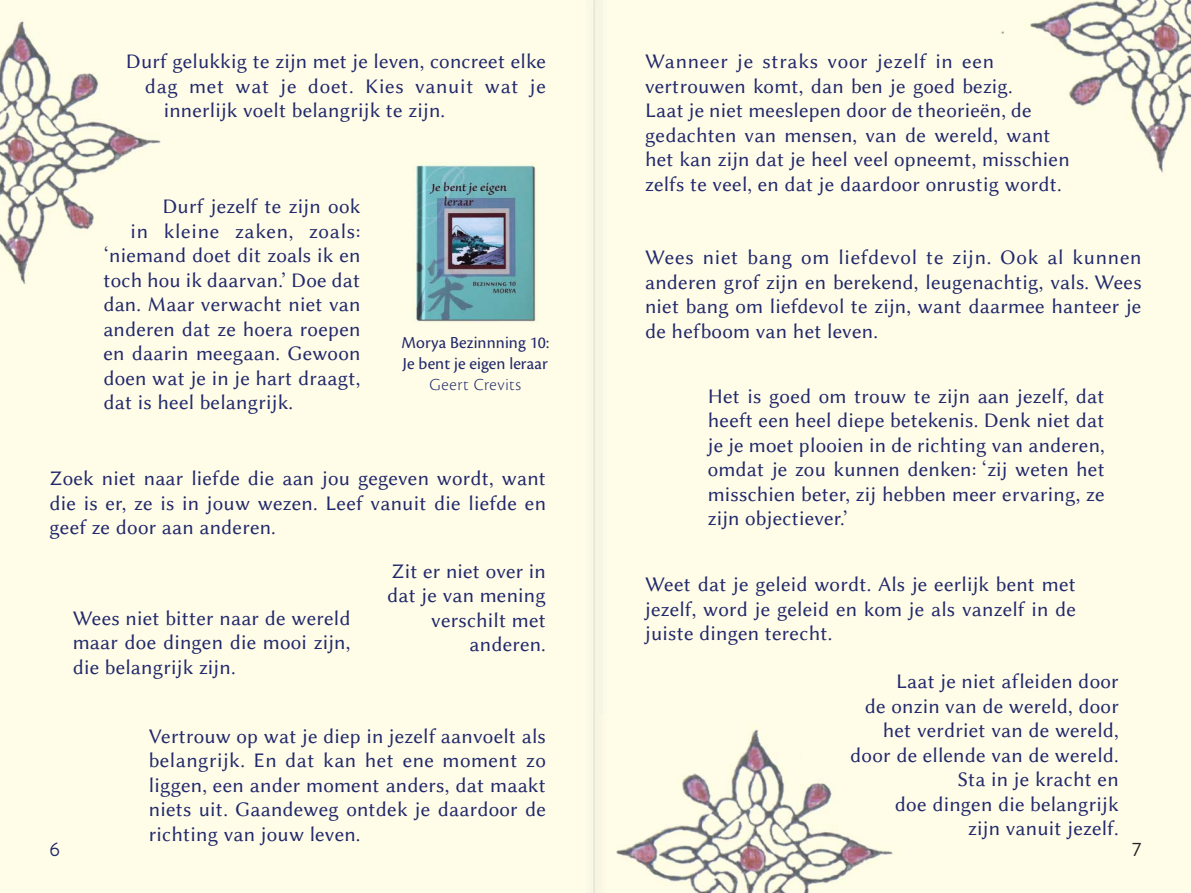
<style>
.page{position:relative;width:1191px;height:893px;background:#fffde7}
.page>*{position:absolute;margin:0;border:0;box-sizing:border-box;transform-origin:0 0}
.t1{font:21px/24.5px "Linux Biolinum G";letter-spacing:.01em;color:#22296c;text-align:justify}
.t2{font:21px "Linux Biolinum G";letter-spacing:.035em;color:#22296c}
.t3{font:19.25px "Brandon Grotesque";color:#22296c}
.t4{font:19.25px "Brandon Grotesque";color:#272526}
.t5{font:17.5px/21px "Cronos Pro";letter-spacing:.005em;color:#22296c}
.t6{font:17.5px "Cronos Pro Lt Subh";letter-spacing:.04em;color:#22296c}
</style>
<div class="page">
<img style="left:414px;top:162px;width:124px;height:160px">
<img style="left:0;top:21px;width:161px;height:263px">
<img style="left:1001px;top:0;width:190px;height:173px">
<img style="left:616px;top:730px;width:277px;height:163px">
<p class="t1" style="left:126px;top:49px;width:421px">Durf gelukkig te zijn met je leven, concreet elke</p>
<p class="t2" style="left:145px;top:74px;width:402px">dag met wat je doet. Kies vanuit wat je</p>
<p class="t1" style="left:164px;top:98px;width:283px">innerlijk voelt belangrijk te zijn.</p>
<p class="t1" style="left:162px;top:194px;width:199px">Durf jezelf te zijn ook</p>
<p class="t2" style="left:131px;top:219px;width:231px">in kleine zaken, zoals:</p>
<p class="t1" style="left:103px;top:243px;width:259px">‘niemand doet dit zoals ik en</p>
<p class="t1" style="left:103px;top:268px;width:258px">toch hou ik daarvan.’ Doe dat</p>
<p class="t1" style="left:103px;top:292px;width:259px">dan. Maar verwacht niet van</p>
<p class="t1" style="left:103px;top:317px;width:259px">anderen dat ze hoera roepen</p>
<p class="t1" style="left:103px;top:341px;width:259px">en daarin meegaan. Gewoon</p>
<p class="t1" style="left:103px;top:366px;width:259px">doen wat je in je hart draagt,</p>
<p class="t1" style="left:103px;top:390px;width:191px">dat is heel belangrijk.</p>
<p class="t5" style="left:401px;top:333px;width:149px">Morya Bezinnning 10:<br>Je bent je eigen leraar</p>
<p class="t6" style="left:429px;top:373px;width:93px">Geert Crevits</p>
<p class="t1" style="left:49px;top:466px;width:498px">Zoek niet naar liefde die aan jou gegeven wordt, want die is er, ze is in jouw wezen. Leef vanuit die liefde en geef ze door aan anderen.</p>
<p class="t1" style="left:645px;top:49px;width:426px;text-align:left">Wanneer je straks voor jezelf in een vertrouwen komt, dan ben je goed bezig.<br>Laat je niet meeslepen door de theorieën, de gedachten van mensen, van de wereld, want het kan zijn dat je heel veel opneemt, misschien zelfs te veel, en dat je daardoor onrustig wordt.</p>
<p class="t1" style="left:645px;top:245px;width:498px">Wees niet bang om liefdevol te zijn. Ook al kunnen anderen grof zijn en berekend, leugenachtig, vals. Wees niet bang om liefdevol te zijn, want daarmee hanteer je de hefboom van het leven.</p>
<p class="t1" style="left:707px;top:384px;width:398px">Het is goed om trouw te zijn aan jezelf, dat heeft een heel diepe betekenis. Denk niet dat je je moet plooien in de richting van anderen, omdat je zou kunnen denken: ‘zij weten het misschien beter, zij hebben meer ervaring, ze zijn objectiever.’</p>
<p class="t1" style="left:387px;top:559px;width:160px;text-align:right">Zit er niet over in dat je van mening verschilt met anderen.</p>
<p class="t1" style="left:645px;top:572px;width:432px">Weet dat je geleid wordt. Als je eerlijk bent met jezelf, word je geleid en kom je als vanzelf in de juiste dingen terecht.</p>
<p class="t1" style="left:73px;top:606px;width:279px">Wees niet bitter naar de wereld maar doe dingen die mooi zijn, die belangrijk zijn.</p>
<p class="t1" style="left:850px;top:669px;width:270px;text-align:right">Laat je niet afleiden door<br>de onzin van de wereld, door het verdriet van de wereld, door de ellende van de wereld.<br>Sta in je kracht en<br>doe dingen die belangrijk<br>zijn vanuit jezelf.</p>
<p class="t1" style="left:149px;top:724px;width:398px">Vertrouw op wat je diep in jezelf aanvoelt als belangrijk. En dat kan het ene moment zo liggen, een ander moment anders, dat maakt niets uit. Gaandeweg ontdek je daardoor de richting van jouw leven.</p>
<p class="t3" style="left:50px;top:838px;width:12px">6</p>
<p class="t4" style="left:1132px;top:838px;width:11px">7</p>
</div>
